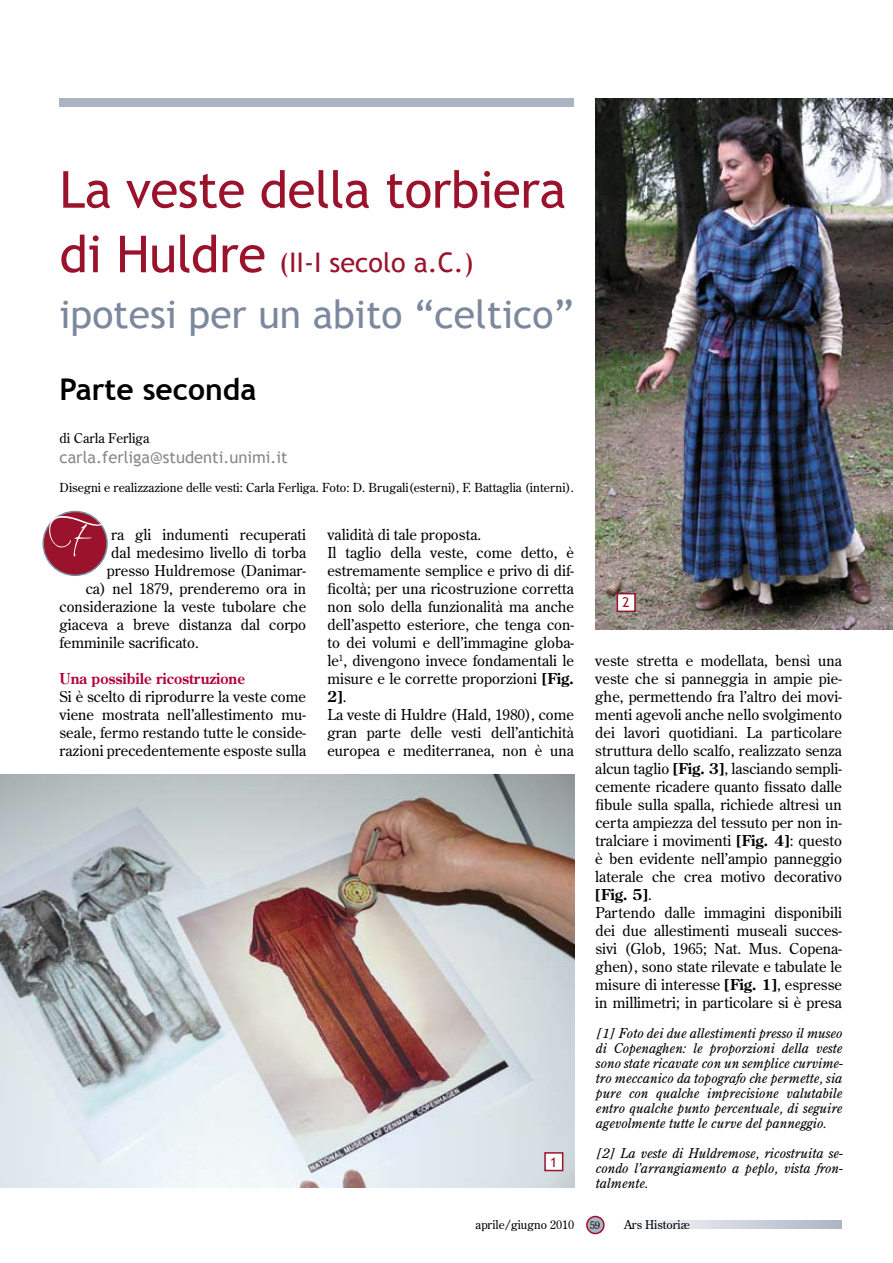
<style>
.page{position:relative;width:893px;height:1263px;background:#fff}
.page>*{position:absolute;margin:0;border:0;box-sizing:border-box;transform-origin:0 0}
.t1{font:52.5px "Scriptina";color:#fff}
.t2{font:51px "Trebuchet MS";letter-spacing:-.01em;color:#9a122b}
.t3{font:39px "Trebuchet MS";color:#7b889e}
.t4{font:700 30px "Trebuchet MS";color:#000}
.t5{font:27px "Trebuchet MS";color:#9a122b}
.t6{font:16.5px "Trebuchet MS";color:#87888a}
.t7{font:15px/18px "Century Old Style";letter-spacing:.005em;color:#000}
.t8{font:700 15px "Century Old Style";letter-spacing:-.005em;color:#b0003e;scale:.95 1}
.t9{font:italic 13.5px/15px "Century Old Style";color:#000;text-align:justify}
.t10{font:13.5px "Century Old Style";color:#000}
.t11{font:13.5px "Trebuchet MS";color:#9a122b}
.t12{font:12.45px "Century Old Style";color:#000}
.t13{font:12px "Century Old Style";color:#000}
.t14{font:10.5px "Century Old Style";color:#000}
.s1{font-size:51px}
.s2{font-weight:700}
</style>
<div class="page">
<div style="left:587px;top:1216px;width:17px;height:17px;background:#acb4c4;border-radius:50%"></div>
<div style="left:586px;top:1216px;width:19px;height:18px;border:2px solid #9a122b;border-radius:50%"></div>
<svg style="left:644px;top:1220px;width:198px;height:9px;background:#cfd4de"></svg>
<div style="left:60px;top:98px;width:514px;height:8px;background:#acb4c4"></div>
<img style="left:595px;top:99px;width:298px;height:531px">
<img style="left:0;top:774px;width:574px;height:413px">
<div style="left:43px;top:511px;width:64px;height:64px;background:#9a122b;border-radius:50%"></div>
<div style="left:43px;top:511px;width:65px;height:65px;border:2px solid #7b889e;border-radius:50%"></div>
<div style="left:545px;top:1153px;width:18px;height:17px;background:#fff"></div>
<div style="left:544px;top:1152px;width:19px;height:19px;border:2px solid #9a122b"></div>
<div style="left:617px;top:594px;width:18px;height:17px;background:#fff"></div>
<div style="left:617px;top:593px;width:19px;height:19px;border:2px solid #9a122b"></div>
<h2 class="t2" style="left:60px;top:160px;width:508px">La veste della torbiera</h2>
<h3 class="t5" style="left:60px;top:247px;width:416px"><span class="s1">di Huldre</span> (II-I secolo a.C.)</h3>
<h3 class="t3" style="left:60px;top:291px;width:516px">ipotesi per un abito “celtico”</h3>
<h3 class="t4" style="left:60px;top:371px;width:198px">Parte seconda</h3>
<p class="t10" style="left:60px;top:429px;width:91px">di Carla Ferliga</p>
<p class="t6" style="left:60px;top:447px;width:230px">carla.ferliga@studenti.unimi.it</p>
<p class="t12" style="left:60px;top:479px;width:516px">Disegni e realizzazione delle vesti: Carla Ferliga. Foto: D. Brugali(esterni), F. Battaglia (interni).</p>
<h1 class="t1" style="left:48px;top:508px;width:47px">F</h1>
<p class="t7" style="left:111px;top:525px;width:196px">ra gli indumenti recuperati</p>
<p class="t7" style="left:111px;top:543px;width:196px">dal medesimo livello di torba</p>
<p class="t7" style="left:107px;top:561px;width:201px">presso Huldremose (Danimar-</p>
<p class="t7" style="left:86px;top:579px;width:222px">ca) nel 1879, prenderemo ora in</p>
<p class="t7" style="left:60px;top:597px;width:248px">considerazione la veste tubolare che</p>
<p class="t7" style="left:60px;top:615px;width:248px">giaceva a breve distanza dal corpo</p>
<p class="t7" style="left:60px;top:633px;width:141px">femminile sacrificato.</p>
<p class="t8" style="left:60px;top:669px;width:197px">Una possibile ricostruzione</p>
<p class="t7" style="left:60px;top:687px;width:248px;text-align:justify">Si è scelto di riprodurre la veste come viene mostrata nell’allestimento mu&shy;seale, fermo restando tutte le conside&shy;razioni precedentemente esposte sulla</p>
<p class="t7" style="left:327px;top:525px;width:248px">validità di tale proposta.<br>Il taglio della veste, come detto, è estremamente semplice e privo di dif&shy;ficoltà; per una ricostruzione corretta non solo della funzionalità ma anche dell’aspetto esteriore, che tenga con&shy;to dei volumi e dell’immagine globa&shy;le<sup>1</sup>, divengono invece fondamentali le misure e le corrette proporzioni <span class="s2">[Fig.<br>2]</span>.<br>La veste di Huldre (Hald, 1980), come gran parte delle vesti dell’antichità europea e mediterranea, non è una</p>
<p class="t11" style="left:550px;top:1154px;width:9px">1</p>
<p class="t13" style="left:476px;top:1217px;width:100px">aprile/giugno 2010</p>
<p class="t11" style="left:623px;top:595px;width:9px">2</p>
<p class="t7" style="left:595px;top:651px;width:248px">veste stretta e modellata, bensì una veste che si panneggia in ampie pie&shy;ghe, permettendo fra l’altro dei movi&shy;menti agevoli anche nello svolgimento dei lavori quotidiani. La particolare struttura dello scalfo, realizzato senza alcun taglio <span class="s2">[Fig. 3]</span>, lasciando sempli&shy;cemente ricadere quanto fissato dalle fibule sulla spalla, richiede altresì un certa ampiezza del tessuto per non in&shy;tralciare i movimenti <span class="s2">[Fig. 4]</span>: questo è ben evidente nell’ampio panneggio laterale che crea motivo decorativo <span class="s2">[Fig. 5]</span>.<br>Partendo dalle immagini disponibili dei due allestimenti museali succes&shy;sivi (Glob, 1965; Nat. Mus. Copena&shy;ghen), sono state rilevate e tabulate le misure di interesse <span class="s2">[Fig. 1]</span>, espresse in millimetri; in particolare si è presa</p>
<p class="t9" style="left:596px;top:1025px;width:248px">[1] Foto dei due allestimenti presso il museo di Copenaghen: le proporzioni della veste sono state ricavate con un semplice curvime&shy;tro meccanico da topografo che permette, sia pure con qualche imprecisione valutabile entro qualche punto percentuale, di seguire agevolmente tutte le curve del panneggio.</p>
<p class="t9" style="left:596px;top:1145px;width:248px">[2] La veste di Huldremose, ricostruita se&shy;condo l’arrangiamento a peplo, vista fron&shy;talmente.</p>
<p class="t14" style="left:590px;top:1218px;width:12px">59</p>
<p class="t13" style="left:624px;top:1217px;width:67px">Ars Historiæ</p>
</div>
